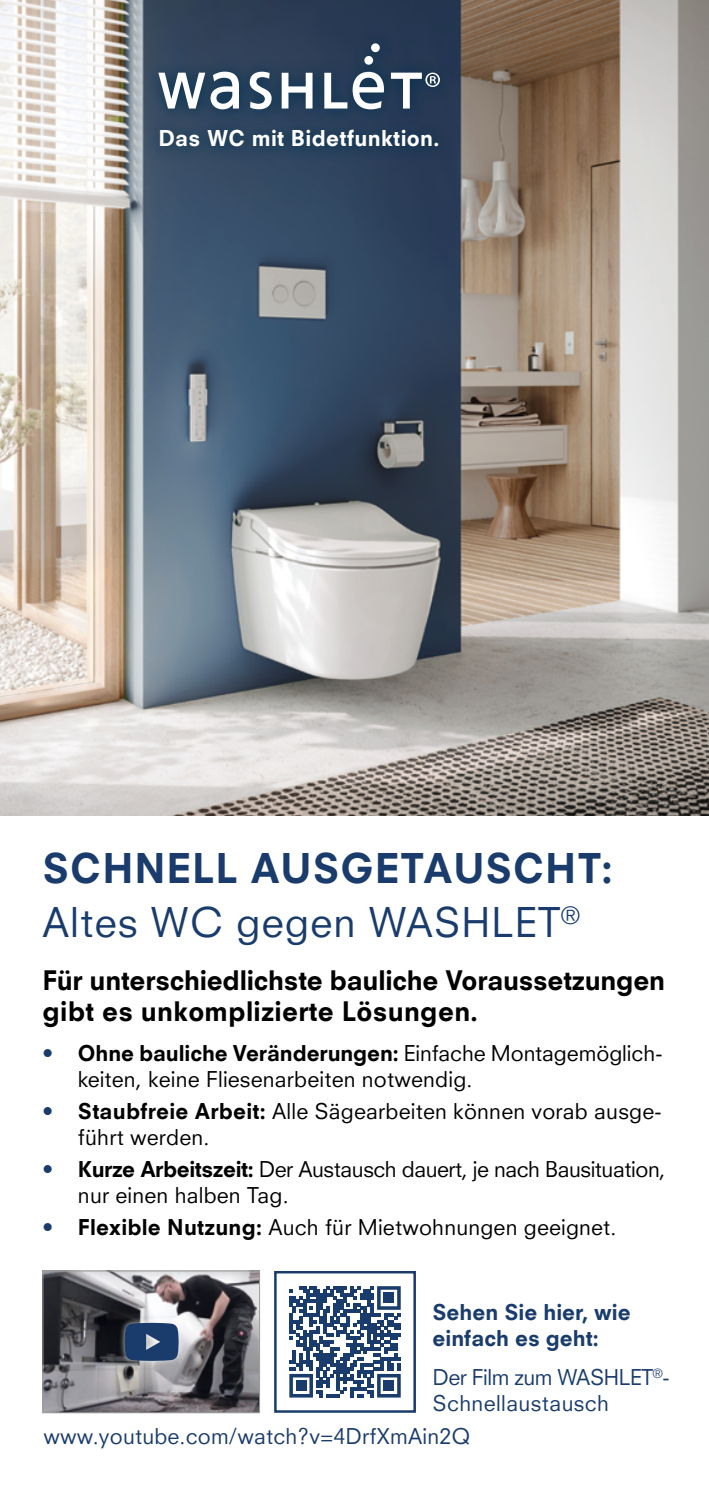
<style>
.page{position:relative;width:709px;height:1489px;background:#fff}
.page>*{position:absolute;margin:0;border:0;box-sizing:border-box;transform-origin:0 0}
.t1{font:800 40px/54px "Neuzeit SLT";letter-spacing:.025em;color:#193c6c}
.t2{font:800 26.25px/31.5px "Neuzeit SLT";letter-spacing:-.01em;color:#000}
.t3{font:21.25px/25.5px "Neuzeit SLT";letter-spacing:.01em;color:#000}
.t4{font:21.25px/25.5px "Neuzeit SLT";letter-spacing:-.02em;color:#000}
.t5{font:21.25px/25.5px "Neuzeit SLT";letter-spacing:.01em;color:#193c6c}
.t6{font:800 21.25px/25.5px "Neuzeit SLT";color:#193c6c}
.t7{font:800 21.25px "Neuzeit SLT";letter-spacing:.015em;color:#fff}
.s1{font-weight:400}
.s2{color:#193c6c}
.s3{font-weight:800}
</style>
<div class="page">
<img style="left:1px;top:0;width:708px;height:815px">
<img style="left:0;top:0;width:1px;height:815px">
<div style="left:147px;top:117px;width:305px;height:44px;background:linear-gradient(to right,#314a63,#1e3653)"></div>
<div style="left:147px;top:32px;width:307px;height:93px;background:linear-gradient(to right,#334860,#223652)"></div>
<svg style="left:158px;top:43px;width:282px;height:66px"></svg>
<img style="left:45px;top:1272px;width:213px;height:138px">
<div style="left:43px;top:1270px;width:217px;height:142px;border:1px solid #9d9d9c"></div>
<div style="left:118px;top:1316px;width:67px;height:50px;background:#fff;opacity:.75"></div>
<svg style="left:125px;top:1322px;width:54px;height:38px;background:#2f4d78"></svg>
<div style="left:274px;top:1270px;width:142px;height:142px;border:2px solid #193c6c"></div>
<svg style="left:289px;top:1286px;width:112px;height:111px"></svg>
<div style="left:384px;top:1380px;width:10px;height:10px;background:#193c6c"></div>
<div style="left:296px;top:1380px;width:10px;height:10px;background:#193c6c"></div>
<div style="left:384px;top:1292px;width:10px;height:10px;background:#193c6c"></div>
<p class="t7" style="left:158px;top:125px;width:283px">Das WC mit Bidetfunktion.</p>
<h1 class="t1" style="left:43px;top:841px;width:571px">SCHNELL AUSGETAUSCHT:<br><span class="s1">Altes WC gegen WASHLET</span><sup>®</sup></h1>
<p class="t2" style="left:43px;top:964px;width:624px">Für unterschiedlichste bauliche Voraussetzungen gibt es unkomplizierte Lösungen.</p>
<p class="t3" style="left:78px;top:1040px;width:586px;text-indent:-35px"><span class="s2">•</span> <span class="s3">Ohne bauliche Veränderungen:</span> Einfache Montagemöglich&shy;keiten, keine Fliesenarbeiten notwendig.</p>
<p class="t3" style="left:78px;top:1098px;width:585px;text-indent:-35px"><span class="s2">•</span> <span class="s3">Staubfreie Arbeit:</span> Alle Sägearbeiten können vorab ausge&shy;führt werden.</p>
<p class="t4" style="left:78px;top:1156px;width:589px;text-indent:-35px"><span class="s2">•</span> <span class="s3">Kurze Arbeitszeit:</span> Der Austausch dauert, je nach Bausituation, nur einen halben Tag.</p>
<p class="t3" style="left:43px;top:1214px;width:575px"><span class="s2">•</span> <span class="s3">Flexible Nutzung:</span> Auch für Mietwohnungen geeignet.</p>
<p class="t6" style="left:432px;top:1299px;width:200px">Sehen Sie hier, wie einfach es geht:</p>
<p class="t5" style="left:432px;top:1364px;width:239px">Der Film zum WASHLET<sup>®</sup>-<br>Schnellaustausch</p>
<p class="t5" style="left:43px;top:1423px;width:428px">www.youtube.com/watch?v=4DrfXmAin2Q</p>
</div>
